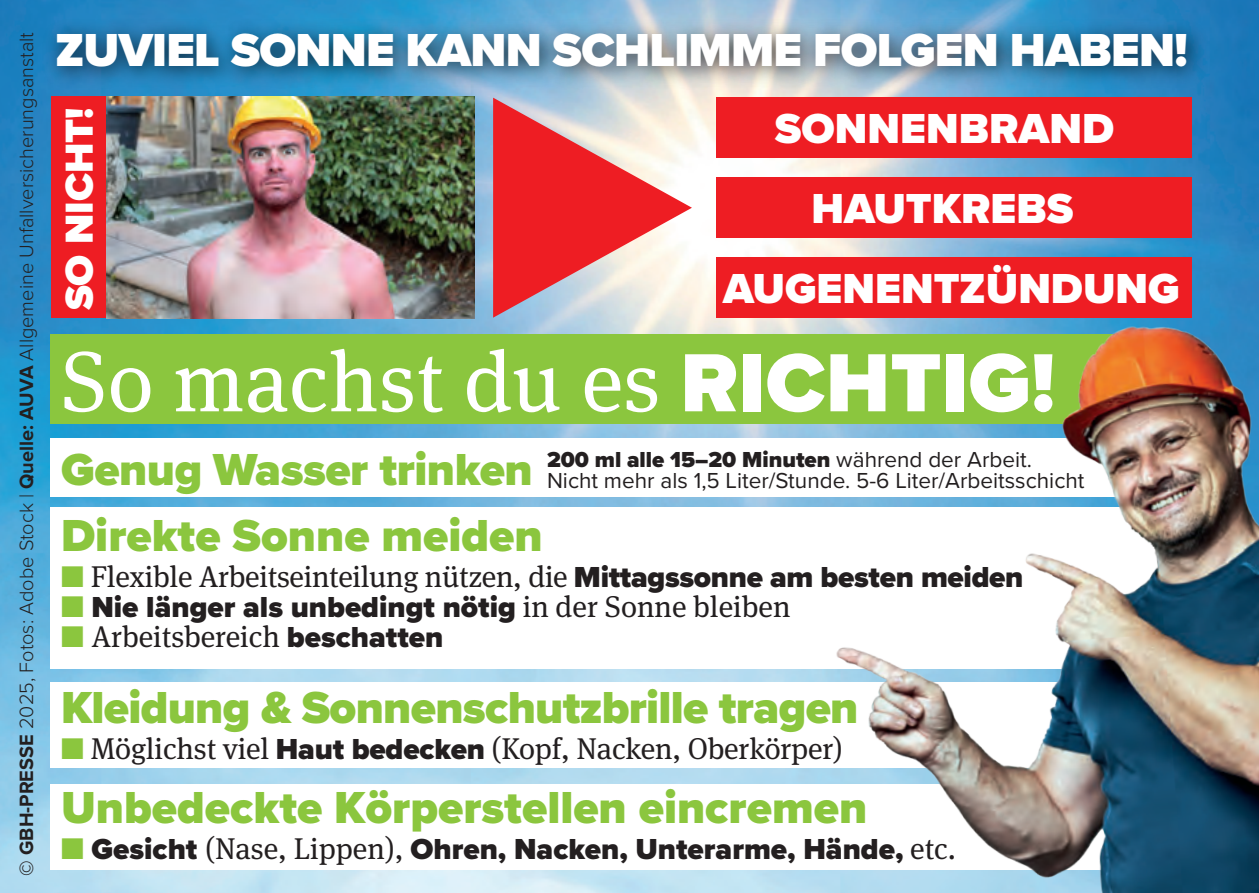
<style>
.page{position:relative;width:1259px;height:893px;background:#fff}
.page>*{position:absolute;margin:0;border:0;box-sizing:border-box;transform-origin:0 0}
.t1{font:85.5px "Meta Serif Pro";letter-spacing:.005em;color:#fff}
.t2{font:900 48px "Proxima Nova";letter-spacing:-.015em;color:#fff}
.t3{font:900 46.5px "Proxima Nova";letter-spacing:-.005em;color:#8bc63e}
.t4{font:900 43.5px/80.1px "Proxima Nova";color:#fff;text-align:center}
.t5{font:900 40.5px "Proxima Nova";color:#fff}
.t6{font:30px "Meta Serif Pro";letter-spacing:-.01em;color:#231f20}
.t7{font:900 30px "Proxima Nova";color:#231f20}
.t8{font:22.5px/21px "Proxima Nova";color:#231f20}
.t9{font:300 20.1px "Proxima Nova";color:#231f20}
.s1{font-weight:700}
.s2{font-family:"Proxima Nova";font-weight:900}
.s3{font-weight:900}
.s4{color:#8bc63e}
.s5{font-family:"Meta Serif Pro";font-weight:400}
</style>
<div class="page">
<img style="left:0;top:0;width:1259px;height:893px">
<img style="left:0;top:396px;width:214px;height:497px">
<img style="left:34px;top:4px;width:1184px;height:111px">
<div style="left:51px;top:96px;width:59px;height:222px;background:#ee1d23"></div>
<img style="left:107px;top:96px;width:367px;height:222px">
<div style="left:716px;top:97px;width:475px;height:61px;background:#ee1d23"></div>
<div style="left:716px;top:177px;width:475px;height:61px;background:#ee1d23"></div>
<div style="left:716px;top:257px;width:475px;height:61px;background:#ee1d23"></div>
<div style="left:50px;top:335px;width:1077px;height:89px;background:#8bc63e"></div>
<div style="left:50px;top:507px;width:1107px;height:162px;background:#fff"></div>
<div style="left:50px;top:438px;width:1107px;height:58px;background:#fff"></div>
<div style="left:50px;top:682px;width:1048px;height:85px;background:#fff"></div>
<div style="left:50px;top:784px;width:1061px;height:85px;background:#fff"></div>
<img style="left:797px;top:282px;width:462px;height:611px">
<svg style="left:490px;top:98px;width:202px;height:220px"></svg>
<p class="t9" style="left:11px;top:876px;width:845px;rotate:-90deg"><span class="s1">© GBH-PRESSE</span> 2025, Fotos: Adobe Stock | <span class="s1">Quelle: AUVA</span> Allgemeine Unfallversicherungsanstalt</p>
<h2 class="t2" style="left:56px;top:14px;width:1133px">ZUVIEL SONNE KANN SCHLIMME FOLGEN HABEN!</h2>
<h3 class="t5" style="left:49px;top:310px;width:205px;rotate:-90deg">SO NICHT!</h3>
<h3 class="t4" style="left:775px;top:88px;width:341px">SONNENBRAND<br>HAUTKREBS</h3>
<h3 class="t4" style="left:723px;top:249px;width:458px">AUGENENTZÜNDUNG</h3>
<h1 class="t1" style="left:61px;top:320px;width:995px">So machst du es <span class="s2">RICHTIG!</span></h1>
<p class="t8" style="left:547px;top:448px;width:539px"><span class="s3">200 ml alle 15–20 Minuten</span> während der Arbeit.<br>Nicht mehr als 1,5 Liter/Stunde. 5-6 Liter/Arbeitsschicht</p>
<h3 class="t3" style="left:61px;top:434px;width:473px">Genug Wasser trinken</h3>
<h3 class="t3" style="left:61px;top:501px;width:483px">Direkte Sonne meiden</h3>
<p class="t6" style="left:61px;top:555px;width:964px"><span class="s4">■</span> Flexible Arbeitseinteilung nützen, die <span class="s2">Mittagssonne am besten meiden</span></p>
<p class="t7" style="left:61px;top:585px;width:731px"><span class="s4">■</span> Nie länger als unbedingt nötig <span class="s5">in der Sonne bleiben</span></p>
<p class="t6" style="left:61px;top:615px;width:384px"><span class="s4">■</span> Arbeitsbereich <span class="s2">beschatten</span></p>
<h3 class="t3" style="left:61px;top:673px;width:799px">Kleidung &amp; Sonnenschutzbrille tragen</h3>
<p class="t6" style="left:61px;top:727px;width:783px"><span class="s4">■</span> Möglichst viel <span class="s2">Haut bedecken</span> (Kopf, Nacken, Oberkörper)</p>
<h3 class="t3" style="left:61px;top:773px;width:807px">Unbedeckte Körperstellen eincremen</h3>
<p class="t7" style="left:61px;top:826px;width:896px"><span class="s4">■</span> Gesicht <span class="s5">(Nase, Lippen),</span> Ohren, Nacken, Unterarme, Hände, <span class="s5">etc.</span></p>
</div>
